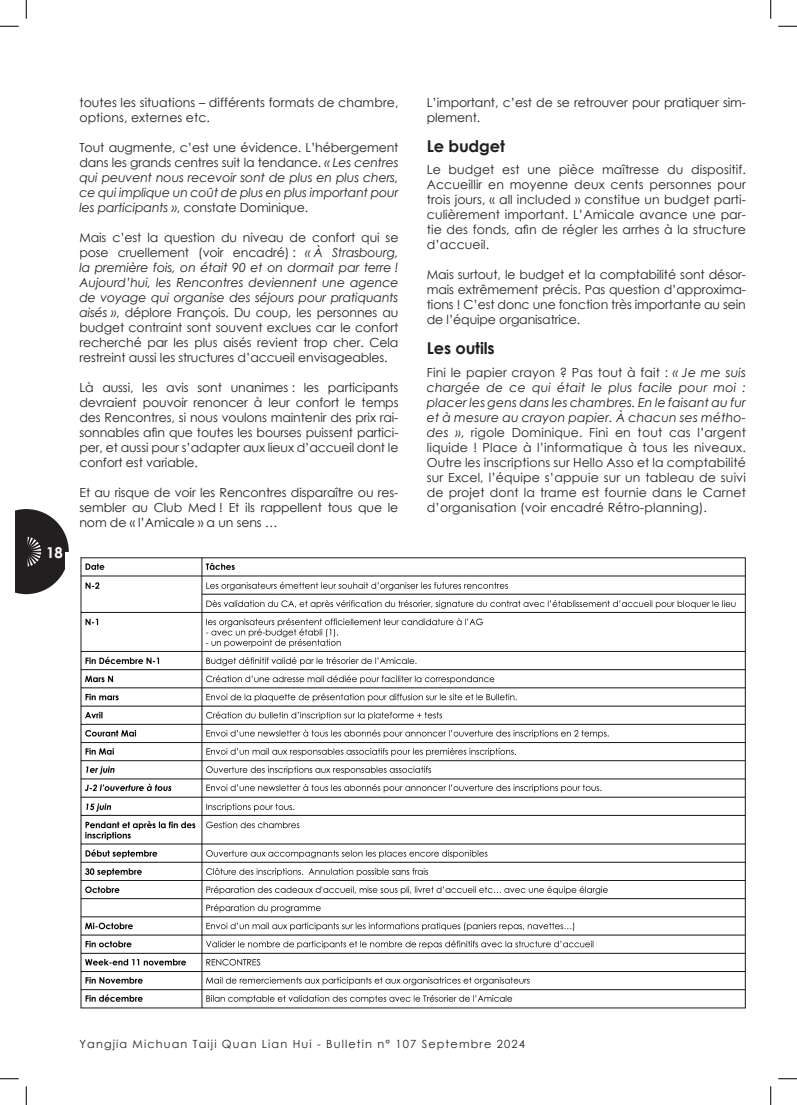
<style>
.page{position:relative;width:797px;height:1105px;background:#fff}
.page>*{position:absolute;margin:0;border:0;box-sizing:border-box;transform-origin:0 0}
.t1{font:700 16.25px "Century Gothic";letter-spacing:-.01em;color:#231f20}
.t2{font:700 15px "Century Gothic";color:#fff}
.t3{font:12.5px/15px "Century Gothic";letter-spacing:-.01em;color:#231f20;text-align:justify}
.t4{font:italic 12.5px/15px "Century Gothic";letter-spacing:-.01em;color:#231f20;text-align:justify}
.t5{font:11.25px "Century Gothic";letter-spacing:.1em;color:#231f20}
.s1{font-style:normal}
.s2{font-style:italic}
</style>
<div class="page">
<svg style="left:16px;top:509px;width:53px;height:85px"></svg>
<img style="left:65px;top:552px;width:681px;height:457px">
<svg style="left:0;top:25px;width:19px;height:2px"></svg>
<svg style="left:778px;top:25px;width:19px;height:2px"></svg>
<svg style="left:0;top:1078px;width:19px;height:1px"></svg>
<svg style="left:778px;top:1078px;width:19px;height:1px"></svg>
<svg style="left:25px;top:0;width:2px;height:19px"></svg>
<svg style="left:25px;top:1086px;width:2px;height:19px"></svg>
<svg style="left:770px;top:0;width:1px;height:19px"></svg>
<svg style="left:770px;top:1086px;width:1px;height:19px"></svg>
<p class="t2" style="left:46px;top:543px;width:18px">18</p>
<p class="t3" style="left:79px;top:94px;width:320px">toutes les situations – différents formats de chambre, options, externes etc.</p>
<p class="t4" style="left:79px;top:139px;width:320px"><span class="s1">Tout augmente, c’est une évidence. L’hébergement dans les grands centres suit la tendance.</span> « Les centres qui peuvent nous recevoir sont de plus en plus chers, ce qui implique un coût de plus en plus important pour les participants »<span class="s1">, constate Dominique.</span></p>
<p class="t3" style="left:79px;top:229px;width:320px">Mais c’est la question du niveau de confort qui se pose cruellement (voir encadré) : <span class="s2">« À Strasbourg, la première fois, on était 90 et on dormait par terre !<br>Aujourd’hui, les Rencontres deviennent une agence de voyage qui organise des séjours pour pratiquants aisés »</span>, déplore François. Du coup, les personnes au budget contraint sont souvent exclues car le confort recherché par les plus aisés revient trop cher. Cela restreint aussi les structures d’accueil envisageables.</p>
<p class="t3" style="left:79px;top:379px;width:320px">Là aussi, les avis sont unanimes : les participants devraient pouvoir renoncer à leur confort le temps des Rencontres, si nous voulons maintenir des prix rai&shy;sonnables afin que toutes les bourses puissent partici&shy;per, et aussi pour s’adapter aux lieux d’accueil dont le confort est variable.</p>
<p class="t3" style="left:79px;top:484px;width:320px">Et au risque de voir les Rencontres disparaître ou res&shy;sembler au Club Med ! Et ils rappellent tous que le nom de « l’Amicale » a un sens …</p>
<p class="t3" style="left:427px;top:94px;width:320px">L’important, c’est de se retrouver pour pratiquer sim&shy;plement.</p>
<h1 class="t1" style="left:427px;top:135px;width:79px">Le budget</h1>
<p class="t3" style="left:427px;top:162px;width:320px">Le budget est une pièce maîtresse du dispositif.<br>Accueillir en moyenne deux cents personnes pour trois jours, « all included » constitue un budget parti&shy;culièrement important. L’Amicale avance une par&shy;tie des fonds, afin de régler les arrhes à la structure d’accueil.</p>
<p class="t3" style="left:427px;top:267px;width:320px">Mais surtout, le budget et la comptabilité sont désor&shy;mais extrêmement précis. Pas question d’approxima&shy;tions ! C’est donc une fonction très importante au sein de l’équipe organisatrice.</p>
<h1 class="t1" style="left:427px;top:338px;width:69px">Les outils</h1>
<p class="t3" style="left:427px;top:364px;width:320px">Fini le papier crayon ? Pas tout à fait : <span class="s2">« Je me suis chargée de ce qui était le plus facile pour moi : placer les gens dans les chambres. En le faisant au fur et à mesure au crayon papier. À chacun ses métho&shy;des »</span>, rigole Dominique. Fini en tout cas l’argent liquide ! Place à l’informatique à tous les niveaux.<br>Outre les inscriptions sur Hello Asso et la comptabilité sur Excel, l’équipe s’appuie sur un tableau de suivi de projet dont la trame est fournie dans le Carnet d’organisation (voir encadré Rétro-planning).</p>
<p class="t5" style="left:79px;top:1035px;width:447px">Yangjia Michuan Taiji Quan Lian Hui - Bulletin n° 107 Septembre 2024</p>
</div>
